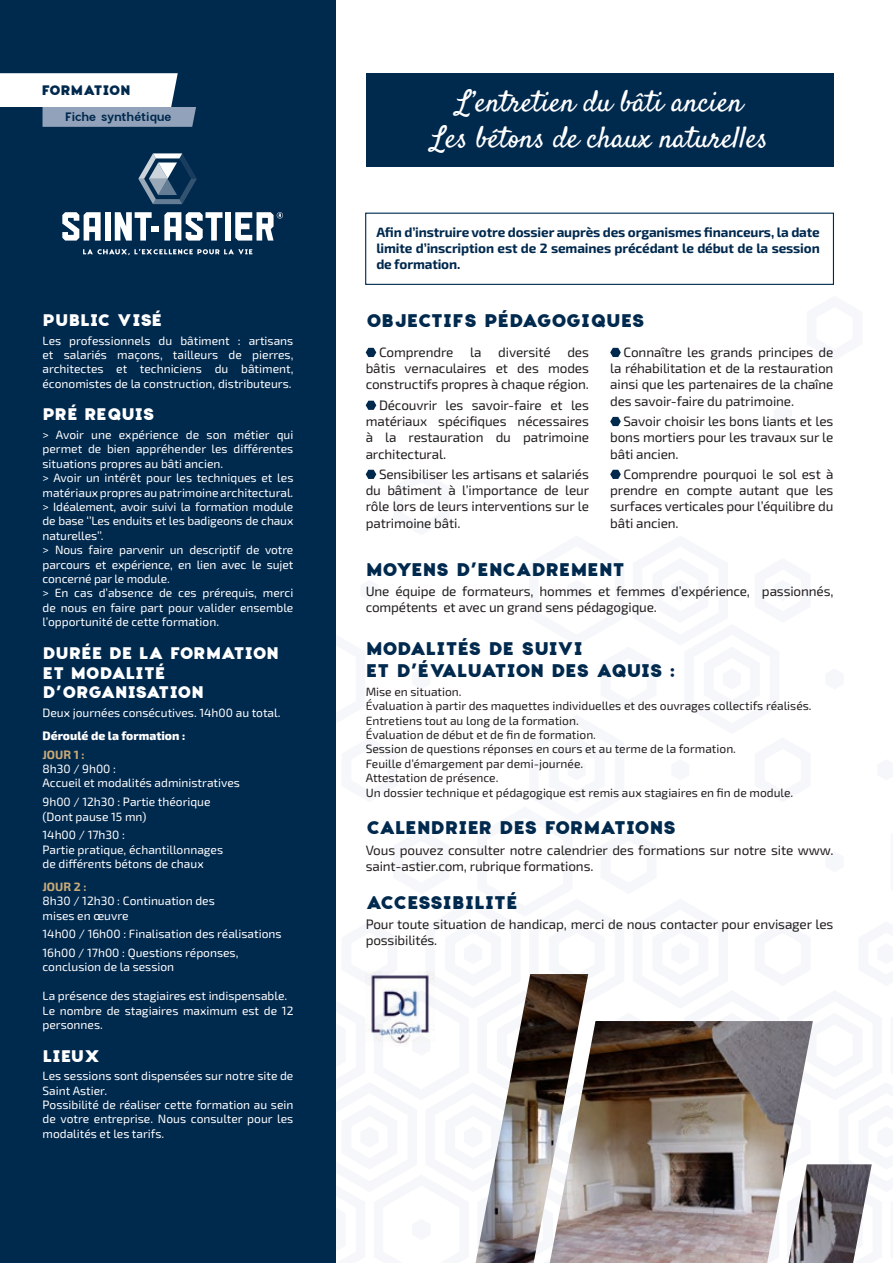
<style>
.page{position:relative;width:893px;height:1263px;background:#fff}
.page>*{position:absolute;margin:0;border:0;box-sizing:border-box;transform-origin:0 0}
.t1{font:30px/36px "Satisfy";color:#fff;text-align:center}
.t2{font:900 18px "Charlevoix Pro";letter-spacing:-.02em;color:#00294e}
.t3{font:900 18px/21.6px "Charlevoix Pro";letter-spacing:-.04em;color:#00294e}
.t4{font:900 16.5px/19.8px "Charlevoix Pro";letter-spacing:-.03em;color:#fff}
.t5{font:13.5px/16.2px "Exo 2";letter-spacing:-.01em;color:#231f20;text-align:justify}
.t6{font:700 13.5px/16.2px "Exo 2";letter-spacing:-.01em;color:#00294e;text-align:justify}
.t7{font:900 13.5px "Charlevoix Pro";letter-spacing:-.04em;color:#00294e}
.t8{font:12px/14.4px "Exo 2";color:#fff}
.t9{font:12px/14.4px "Exo 2";color:#231f20}
.t10{font:800 12px "Exo 2";color:#fff}
.t11{font:600 12px "Charlevoix Pro";letter-spacing:-.02em;color:#00294e}
.t12{font:700 12px "Exo 2";color:#cbaa76}
</style>
<div class="page">
<div style="left:0;top:0;width:336px;height:1263px;background:#00294e"></div>
<svg style="left:0;top:73px;width:196px;height:54px"></svg>
<div style="left:366px;top:73px;width:467px;height:94px;background:#00294e"></div>
<svg style="left:138px;top:153px;width:59px;height:51px"></svg>
<svg style="left:83px;top:249px;width:169px;height:6px"></svg>
<svg style="left:115px;top:212px;width:37px;height:29px"></svg>
<svg style="left:164px;top:212px;width:58px;height:29px"></svg>
<div style="left:225px;top:212px;width:6px;height:29px;background:#fff"></div>
<div style="left:105px;top:212px;width:6px;height:29px;background:#fff"></div>
<svg style="left:62px;top:212px;width:39px;height:29px"></svg>
<div style="left:152px;top:226px;width:7px;height:6px;background:#fff"></div>
<svg style="left:235px;top:212px;width:48px;height:29px"></svg>
<svg style="left:366px;top:348px;width:10px;height:9px"></svg>
<svg style="left:366px;top:401px;width:10px;height:9px"></svg>
<svg style="left:610px;top:348px;width:11px;height:9px"></svg>
<svg style="left:610px;top:417px;width:11px;height:9px"></svg>
<svg style="left:365px;top:470px;width:507px;height:793px"></svg>
<div style="left:365px;top:213px;width:469px;height:72px;border:1px solid #00294e"></div>
<p class="t7" style="left:41px;top:81px;width:91px">FORMATION</p>
<p class="t11" style="left:65px;top:109px;width:108px">Fiche synthétique</p>
<h3 class="t4" style="left:43px;top:310px;width:121px">PUBLIC VISÉ</h3>
<p class="t8" style="left:43px;top:333px;width:252px;text-align:justify">Les professionnels du bâtiment : artisans et salariés maçons, tailleurs de pierres, architectes et techniciens du bâtiment, économistes de la construction, distributeurs.</p>
<h3 class="t4" style="left:43px;top:405px;width:114px">PRÉ REQUIS</h3>
<p class="t8" style="left:43px;top:427px;width:252px">&gt; Avoir une expérience de son métier qui permet de bien appréhender les différentes situations propres au bâti ancien.<br>&gt; Avoir un intérêt pour les techniques et les matériaux propres au patrimoine architectural. &gt; Idéalement, avoir suivi la formation module de base ‘’Les enduits et les badigeons de chaux naturelles’’.<br>&gt; Nous faire parvenir un descriptif de votre parcours et expérience, en lien avec le sujet concerné par le module.<br>&gt; En cas d’absence de ces prérequis, merci de nous en faire part pour valider ensemble l’opportunité de cette formation.</p>
<h3 class="t4" style="left:43px;top:643px;width:238px">DURÉE DE LA FORMATION<br>ET MODALITÉ<br>D’ORGANISATION</h3>
<p class="t8" style="left:43px;top:705px;width:239px">Deux journées consécutives. 14h00 au total.</p>
<p class="t10" style="left:43px;top:727px;width:144px">Déroulé de la formation :</p>
<p class="t12" style="left:43px;top:746px;width:44px">JOUR 1 :</p>
<p class="t8" style="left:43px;top:761px;width:199px">8h30 / 9h00 :<br>Accueil et modalités administratives</p>
<p class="t8" style="left:43px;top:794px;width:170px">9h00 / 12h30 : Partie théorique (Dont pause 15 mn)</p>
<p class="t8" style="left:43px;top:827px;width:182px">14h00 / 17h30 :<br>Partie pratique, échantillonnages de différents bétons de chaux</p>
<p class="t12" style="left:43px;top:878px;width:45px">JOUR 2 :</p>
<p class="t8" style="left:43px;top:893px;width:174px">8h30 / 12h30 : Continuation des mises en œuvre</p>
<p class="t8" style="left:43px;top:924px;width:241px;line-height:18.6px">14h00 / 16h00 : Finalisation des réalisations<br>16h00 / 17h00 : Questions réponses,</p>
<p class="t8" style="left:43px;top:959px;width:133px">conclusion de la session</p>
<p class="t8" style="left:43px;top:988px;width:252px">La présence des stagiaires est indispensable.<br>Le nombre de stagiaires maximum est de 12 personnes.</p>
<h3 class="t4" style="left:43px;top:1046px;width:59px">LIEUX</h3>
<p class="t8" style="left:43px;top:1068px;width:252px">Les sessions sont dispensées sur notre site de Saint Astier.<br>Possibilité de réaliser cette formation au sein de votre entreprise. Nous consulter pour les modalités et les tarifs.</p>
<h1 class="t1" style="left:431px;top:87px;width:338px">L’entretien du bâti ancien<br>Les bétons de chaux naturelles</h1>
<p class="t6" style="left:376px;top:223px;width:445px">Afin d’instruire votre dossier auprès des organismes financeurs, la date limite d’inscription est de 2 semaines précédant le début de la session de formation.</p>
<h2 class="t2" style="left:366px;top:308px;width:280px">OBJECTIFS PÉDAGOGIQUES</h2>
<p class="t5" style="left:366px;top:344px;width:225px;text-indent:13px">Comprendre la diversité des bâtis vernaculaires et des modes constructifs propres à chaque région.</p>
<p class="t5" style="left:366px;top:397px;width:225px;text-indent:13px">Découvrir les savoir-faire et les matériaux spécifiques nécessaires à la restauration du patrimoine architectural.</p>
<p class="t5" style="left:366px;top:466px;width:225px;text-indent:13px">Sensibiliser les artisans et salariés du bâtiment à l’importance de leur rôle lors de leurs interventions sur le patrimoine bâti.</p>
<p class="t5" style="left:610px;top:344px;width:225px;text-indent:13px">Connaître les grands principes de la réhabilitation et de la restauration ainsi que les partenaires de la chaîne des savoir-faire du patrimoine.</p>
<p class="t5" style="left:610px;top:413px;width:225px;text-indent:13px">Savoir choisir les bons liants et les bons mortiers pour les travaux sur le bâti ancien.</p>
<p class="t5" style="left:610px;top:466px;width:225px;text-indent:13px">Comprendre pourquoi le sol est à prendre en compte autant que les surfaces verticales pour l’équilibre du bâti ancien.</p>
<h2 class="t2" style="left:366px;top:556px;width:260px">MOYENS D’ENCADREMENT</h2>
<p class="t5" style="left:366px;top:583px;width:469px">Une équipe de formateurs, hommes et femmes d’expérience, passionnés, compétents et avec un grand sens pédagogique.</p>
<h2 class="t3" style="left:366px;top:638px;width:311px">MODALITÉS DE SUIVI<br>ET D’ÉVALUATION DES AQUIS :</h2>
<p class="t9" style="left:366px;top:684px;width:447px">Mise en situation.<br>Évaluation à partir des maquettes individuelles et des ouvrages collectifs réalisés.<br>Entretiens tout au long de la formation.<br>Évaluation de début et de fin de formation.<br>Session de questions réponses en cours et au terme de la formation.<br>Feuille d’émargement par demi-journée.<br>Attestation de présence.<br>Un dossier technique et pédagogique est remis aux stagiaires en fin de module.</p>
<h2 class="t2" style="left:366px;top:815px;width:312px">CALENDRIER DES FORMATIONS</h2>
<p class="t5" style="left:366px;top:841px;width:469px">Vous pouvez consulter notre calendrier des formations sur notre site www. saint-astier.com, rubrique formations.</p>
<h2 class="t2" style="left:366px;top:890px;width:153px">ACCESSIBILITÉ</h2>
<p class="t5" style="left:366px;top:916px;width:469px">Pour toute situation de handicap, merci de nous contacter pour envisager les possibilités.</p>
</div>
